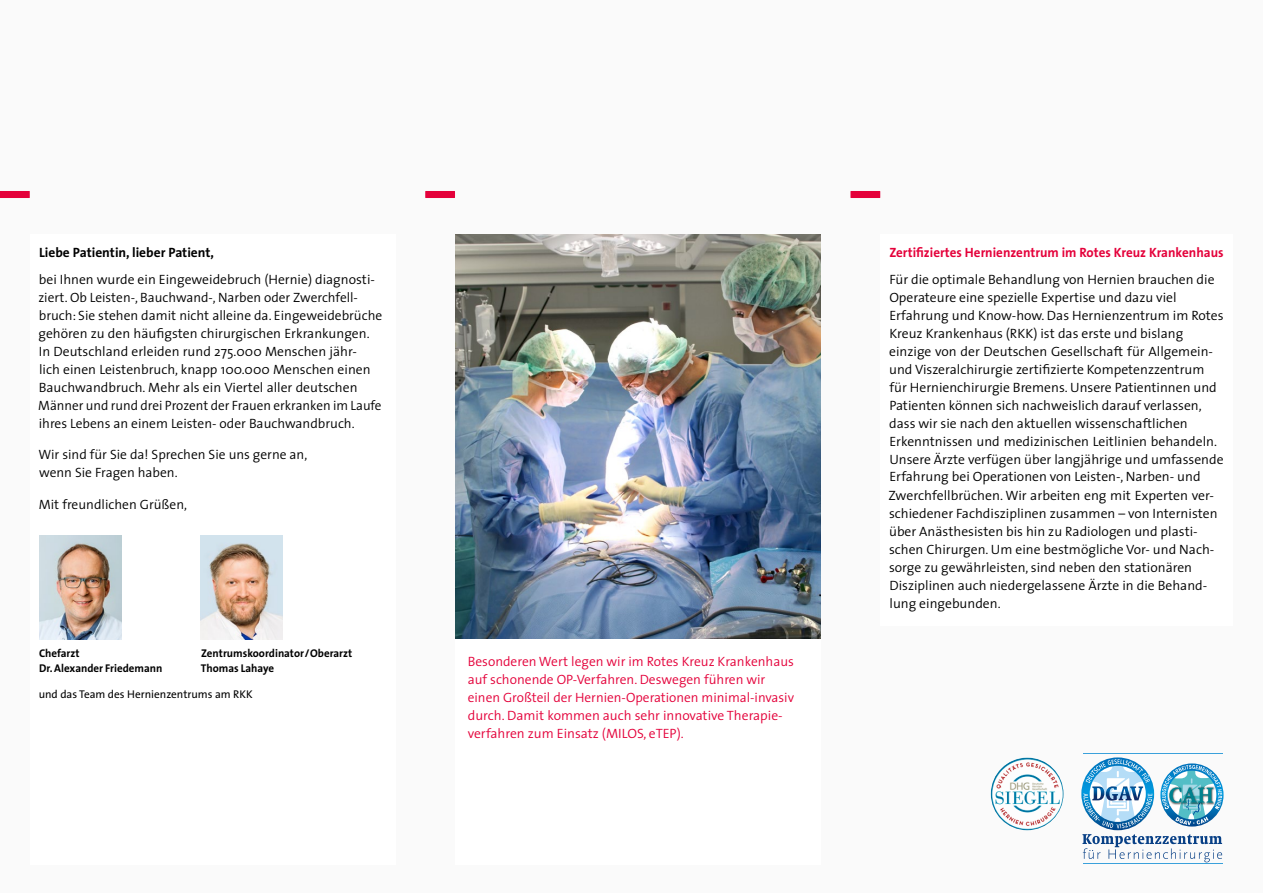
<style>
.page{position:relative;width:1263px;height:893px;background:#fafafa}
.page>*{position:absolute;margin:0;border:0;box-sizing:border-box;transform-origin:0 0}
.t1{font:300 13.5px/18px "The Sans";color:#000}
.t2{font:300 13.5px/18px "The Sans";color:#e4003a}
.t3{font:700 13.5px "The Sans";color:#e4003a}
.t4{font:700 13.5px "The Sans";color:#000}
.t5{font:700 11.25px/15px "The Sans";color:#000}
.t6{font:11.25px "The Sans";color:#000}
</style>
<div class="page">
<div style="left:30px;top:234px;width:365px;height:630px;background:#fff"></div>
<img style="left:455px;top:234px;width:366px;height:405px">
<div style="left:455px;top:639px;width:366px;height:225px;background:#fff"></div>
<div style="left:880px;top:234px;width:353px;height:392px;background:#fff"></div>
<svg style="left:0;top:191px;width:30px;height:7px"></svg>
<div style="left:425px;top:191px;width:30px;height:7px;background:#e4003a"></div>
<div style="left:850px;top:191px;width:30px;height:7px;background:#e4003a"></div>
<img style="left:39px;top:536px;width:82px;height:103px">
<img style="left:201px;top:536px;width:82px;height:103px">
<img style="left:991px;top:758px;width:72px;height:72px;border-radius:36px">
<img style="left:1081px;top:757px;width:42px;height:43px">
<hr style="left:1083px;top:753px;width:139px;height:1px;background:#3aa1db">
<hr style="left:1083px;top:863px;width:139px;height:1px;background:#3aa1db">
<img style="left:1082px;top:758px;width:140px;height:104px">
<p class="t4" style="left:39px;top:241px;width:176px">Liebe Patientin, lieber Patient,</p>
<p class="t1" style="left:38px;top:270px;width:346px">bei Ihnen wurde ein Eingeweidebruch (Hernie) diagnosti&shy;ziert. Ob Leisten-, Bauchwand-, Narben oder Zwerchfell&shy;bruch: Sie stehen damit nicht alleine da. Eingeweidebrüche gehören zu den häufigsten chirurgischen Erkrankungen.<br>In Deutschland erleiden rund 275.000 Menschen jähr-<br>lich einen Leistenbruch, knapp 100.000 Menschen einen Bauchwandbruch. Mehr als ein Viertel aller deutschen Männer und rund drei Prozent der Frauen erkranken im Laufe ihres Lebens an einem Leisten- oder Bauchwandbruch.</p>
<p class="t1" style="left:39px;top:445px;width:270px">Wir sind für Sie da! Sprechen Sie uns gerne an, wenn Sie Fragen haben.</p>
<p class="t1" style="left:39px;top:495px;width:150px">Mit freundlichen Grüßen,</p>
<p class="t5" style="left:39px;top:645px;width:125px">Chefarzt<br>Dr. Alexander Friedemann</p>
<p class="t5" style="left:201px;top:645px;width:153px">Zentrumskoordinator/Oberarzt<br>Thomas Lahaye</p>
<p class="t6" style="left:39px;top:684px;width:216px">und das Team des Hernienzentrums am RKK</p>
<p class="t2" style="left:468px;top:652px;width:328px">Besonderen Wert legen wir im Rotes Kreuz -Krankenhaus auf schonende OP-Verfahren. Deswegen führen wir einen Großteil der Hernien-Operationen minimal-invasiv durch. Damit kommen auch sehr innovative Therapie&shy;verfahren zum Einsatz (MILOS, eTEP).</p>
<p class="t3" style="left:889px;top:241px;width:336px">Zertifiziertes Hernienzentrum im Rotes Kreuz Krankenhaus</p>
<p class="t1" style="left:888px;top:270px;width:337px">Für die optimale Behandlung von Hernien brauchen die Operateure eine spezielle Expertise und dazu viel Erfahrung und Know-how. Das Hernienzentrum im Rotes Kreuz Krankenhaus (RKK) ist das erste und bislang einzige von der Deutschen Gesellschaft für Allgemein&shy;und Viszeralchirurgie zertifizierte Kompetenzzentrum für Hernienchirurgie Bremens. Unsere Patientinnen und Patienten können sich nachweislich darauf verlassen, dass wir sie nach den aktuellen wissenschaftlichen Erkenntnissen und medizinischen Leitlinien behandeln.<br>Unsere Ärzte verfügen über langjährige und umfassende Erfahrung bei Operationen von Leisten-, Narben- und Zwerchfellbrüchen. Wir arbeiten eng mit Experten ver&shy;schiedener Fachdisziplinen zusammen – von Internisten über Anästhesisten bis hin zu Radiologen und plasti&shy;schen Chirurgen. Um eine bestmögliche Vor- und Nach&shy;sorge zu gewährleisten, sind neben den stationären Disziplinen auch niedergelassene Ärzte in die Behand&shy;lung eingebunden.</p>
</div>
